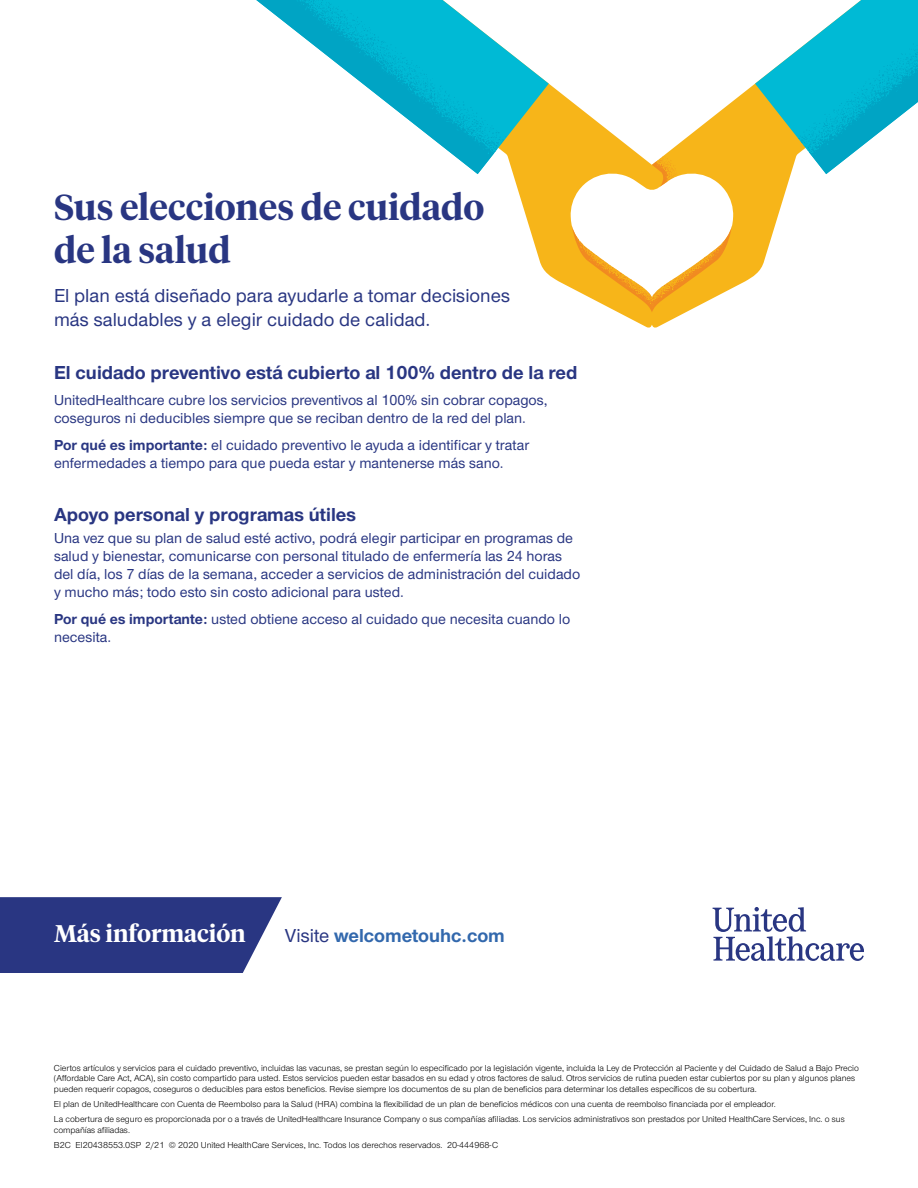
<style>
.page{position:relative;width:918px;height:1188px;background:#fff}
.page>*{position:absolute;margin:0;border:0;box-sizing:border-box;transform-origin:0 0}
.t1{font:600 36px/43.2px "UHC Serif Headline";color:#293682}
.t2{font:600 24px "UHC Serif Headline";color:#fff}
.t3{font:500 19.5px/23.4px "UHC Sans";color:#293682}
.t4{font:700 19.5px "UHC Sans";color:#293682}
.t5{font:700 19.5px "UHC Sans";color:#3268ad}
.t6{font:500 15px/18px "UHC Sans";color:#293682}
.t7{font:9px/10.8px "UHC Sans";color:#000}
.s1{font-weight:700}
.s2{font-weight:500;color:#293682}
</style>
<div class="page">
<svg style="left:0;top:897px;width:282px;height:76px;background:#38448a"></svg>
<svg style="left:713px;top:907px;width:151px;height:54px"></svg>
<svg style="left:513px;top:83px;width:278px;height:245px"></svg>
<svg style="left:572px;top:225px;width:160px;height:87px"></svg>
<svg style="left:652px;top:156px;width:25px;height:32px"></svg>
<svg style="left:755px;top:0;width:163px;height:174px"></svg>
<svg style="left:506px;top:50px;width:43px;height:124px;background:#a0c17d"></svg>
<svg style="left:256px;top:0;width:250px;height:174px"></svg>
<h2 class="t1" style="left:54px;top:183px;width:432px">Sus elecciones de cuidado de la salud</h2>
<p class="t3" style="left:54px;top:283px;width:458px">El plan está diseñado para ayudarle a tomar decisiones más saludables y a elegir cuidado de calidad.</p>
<h3 class="t4" style="left:54px;top:359px;width:525px">El cuidado preventivo está cubierto al 100% dentro de la red</h3>
<p class="t6" style="left:54px;top:391px;width:495px">UnitedHealthcare cubre los servicios preventivos al 100% sin cobrar copagos, coseguros ni deducibles siempre que se reciban dentro de la red del plan.</p>
<p class="t6" style="left:54px;top:435px;width:477px"><span class="s1">Por qué es importante:</span> el cuidado preventivo le ayuda a identificar y tratar enfermedades a tiempo para que pueda estar y mantenerse más sano.</p>
<h3 class="t4" style="left:54px;top:501px;width:304px">Apoyo personal y programas útiles</h3>
<p class="t6" style="left:54px;top:529px;width:528px">Una vez que su plan de salud esté activo, podrá elegir participar en programas de salud y bienestar, comunicarse con personal titulado de enfermería las 24 horas del día, los 7 días de la semana, acceder a servicios de administración del cuidado y mucho más; todo esto sin costo adicional para usted.</p>
<p class="t6" style="left:54px;top:609px;width:518px"><span class="s1">Por qué es importante:</span> usted obtiene acceso al cuidado que necesita cuando lo necesita.</p>
<h2 class="t2" style="left:54px;top:917px;width:193px">Más información</h2>
<p class="t5" style="left:285px;top:922px;width:221px"><span class="s2">Visite</span> welcometouhc.com</p>
<p class="t7" style="left:54px;top:1062px;width:806px">Ciertos artículos y servicios para el cuidado preventivo, incluidas las vacunas, se prestan según lo especificado por la legislación vigente, incluida la Ley de Protección al Paciente y del Cuidado de Salud a Bajo Precio (Affordable Care Act, ACA), sin costo compartido para usted. Estos servicios pueden estar basados en su edad y otros factores de salud. Otros servicios de rutina pueden estar cubiertos por su plan y algunos planes pueden requerir copagos, coseguros o deducibles para estos beneficios. Revise siempre los documentos de su plan de beneficios para determinar los detalles específicos de su cobertura.</p>
<p class="t7" style="left:54px;top:1099px;width:723px">El plan de UnitedHealthcare con Cuenta de Reembolso para la Salud (HRA) combina la flexibilidad de un plan de beneficios médicos con una cuenta de reembolso financiada por el empleador.</p>
<p class="t7" style="left:54px;top:1114px;width:792px">La cobertura de seguro es proporcionada por o a través de UnitedHealthcare Insurance Company o sus compañías afiliadas. Los servicios administrativos son prestados por United HealthCare Services, Inc. o sus compañías afiliadas.</p>
<p class="t7" style="left:54px;top:1139px;width:446px">B2C EI20438553.0SP 2/21 © 2020 United HealthCare Services, Inc. Todos los derechos reservados. 20-444968-C</p>
</div>
